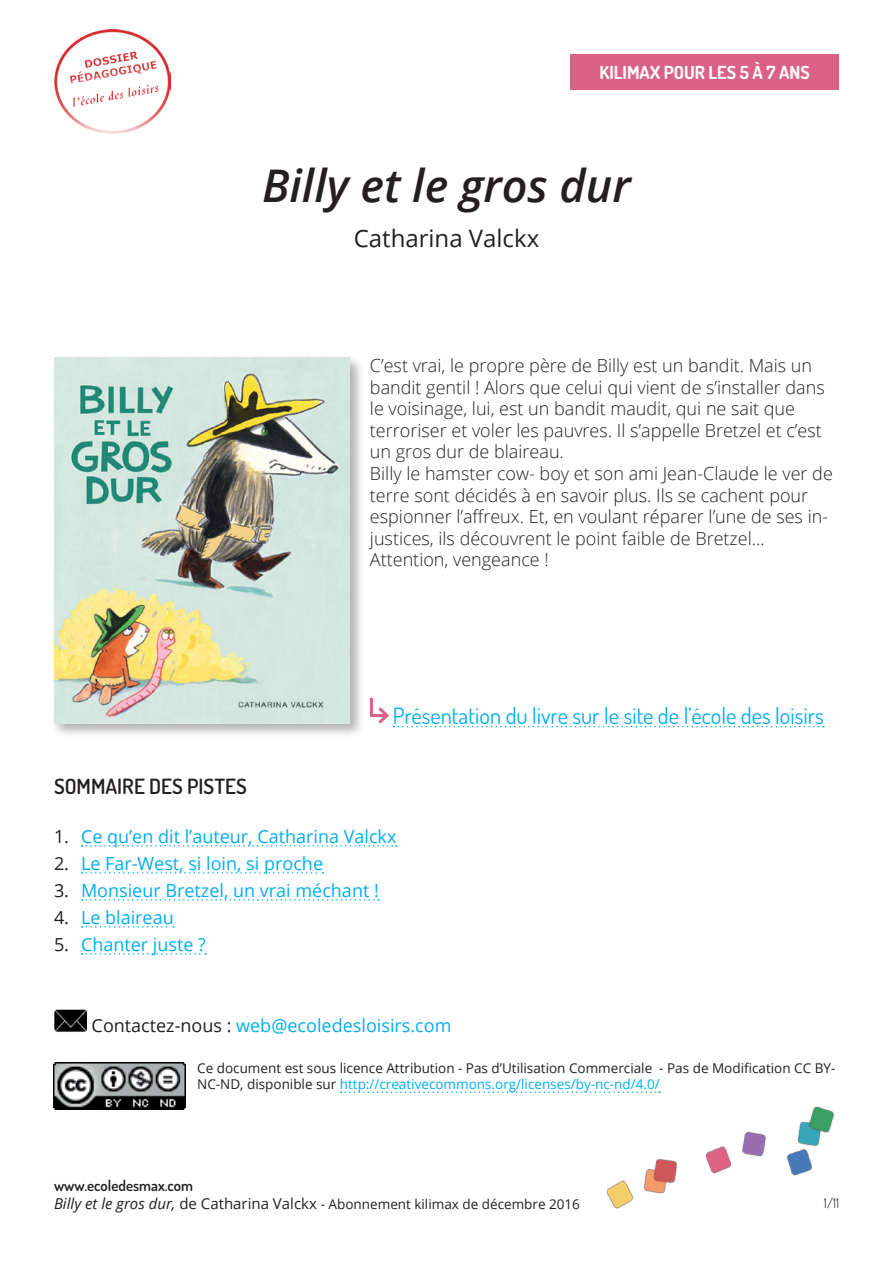
<style>
.page{position:relative;width:893px;height:1263px;background:#fff}
.page>*{position:absolute;margin:0;border:0;box-sizing:border-box;transform-origin:0 0}
.t1{font:italic 600 45px "Open Sans";color:#231f20}
.t2{font:24px "Open Sans";color:#231f20}
.t3{font:22.5px "Dosis";color:#00aeef}
.t4{font:600 21px "Dosis";color:#231f20}
.t5{font:300 18px/21.6px "Open Sans";color:#231f20}
.t6{font:18px "Open Sans";color:#00aeef}
.t7{font:700 18px "Dosis";color:#fff}
.t8{font:600 15px "Dosis";color:#231f20}
.t9{font:13.5px/16.2px "Open Sans";color:#231f20}
.t10{font:300 13.5px "Dosis";color:#231f20}
.s1{color:#231f20}
.s2{color:#00aeef}
.s3{font-style:italic;font-size:15px}
.s4{font-size:15px}
</style>
<div class="page">
<img style="left:54px;top:30px;width:117px;height:103px">
<img style="left:606px;top:1106px;width:228px;height:103px">
<svg style="left:82px;top:845px;width:315px;height:2px"></svg>
<svg style="left:82px;top:872px;width:241px;height:2px"></svg>
<svg style="left:82px;top:899px;width:297px;height:2px"></svg>
<svg style="left:82px;top:926px;width:92px;height:2px"></svg>
<svg style="left:82px;top:953px;width:124px;height:2px"></svg>
<img style="left:54px;top:1009px;width:33px;height:23px">
<hr style="left:370px;top:698px;width:3px;height:19px;background:#dc6285">
<hr style="left:370px;top:714px;width:17px;height:3px;background:#dc6285">
<svg style="left:378px;top:707px;width:446px;height:20px"></svg>
<svg style="left:341px;top:1091px;width:319px;height:2px"></svg>
<img style="left:54px;top:1063px;width:132px;height:46px">
<div style="left:51px;top:355px;width:314px;height:384px;background:#231f20;opacity:.35"></div>
<img style="left:54px;top:358px;width:295px;height:366px">
<div style="left:570px;top:54px;width:269px;height:36px;background:#dc6285"></div>
<p class="t7" style="left:599px;top:60px;width:212px">KILIMAX POUR LES 5 À 7 ANS</p>
<h1 class="t1" style="left:262px;top:154px;width:370px">Billy et le gros dur</h1>
<h2 class="t2" style="left:354px;top:222px;width:187px">Catharina Valckx</h2>
<p class="t5" style="left:370px;top:354px;width:464px">C’est vrai, le propre père de Billy est un bandit. Mais un bandit gentil ! Alors que celui qui vient de s’installer dans le voisinage, lui, est un bandit maudit, qui ne sait que terroriser et voler les pauvres. Il s’appelle Bretzel et c’est un gros dur de blaireau.<br>Billy le hamster cow- boy et son ami Jean-Claude le ver de terre sont décidés à en savoir plus. Ils se cachent pour espionner l’affreux. Et, en voulant réparer l’une de ses in&shy;justices, ils découvrent le point faible de Bretzel… Attention, vengeance !</p>
<p class="t3" style="left:393px;top:701px;width:432px">Présentation du livre sur le site de l’école des loisirs</p>
<p class="t4" style="left:54px;top:773px;width:194px">SOMMAIRE DES PISTES</p>
<p class="t6" style="left:54px;top:824px;width:344px"><span class="s1">1.</span> Ce qu’en dit l’auteur, Catharina Valckx</p>
<p class="t6" style="left:54px;top:851px;width:271px"><span class="s1">2.</span> Le Far-West, si loin, si proche</p>
<p class="t6" style="left:54px;top:878px;width:326px"><span class="s1">3.</span> Monsieur Bretzel, un vrai méchant !</p>
<p class="t6" style="left:54px;top:905px;width:121px"><span class="s1">4.</span> Le blaireau</p>
<p class="t6" style="left:54px;top:932px;width:153px"><span class="s1">5.</span> Chanter juste ?</p>
<p class="t6" style="left:92px;top:1013px;width:361px"><span class="s1">Contactez-nous :</span> web@ecoledesloisirs.com</p>
<p class="t9" style="left:197px;top:1060px;width:640px">Ce document est sous licence Attribution - Pas d’Utilisation Commerciale - Pas de Modification CC BY-<br>NC-ND, disponible sur <span class="s2">http://creativecommons.org/licenses/by-nc-nd/4.0/</span></p>
<p class="t8" style="left:54px;top:1175px;width:141px">www.ecoledesmax.com</p>
<p class="t9" style="left:54px;top:1195px;width:527px"><span class="s3">Billy et le gros dur,</span> <span class="s4">de Catharina Valckx</span> - Abonnement kilimax de décembre 2016</p>
<p class="t10" style="left:824px;top:1194px;width:17px">1/11</p>
</div>
